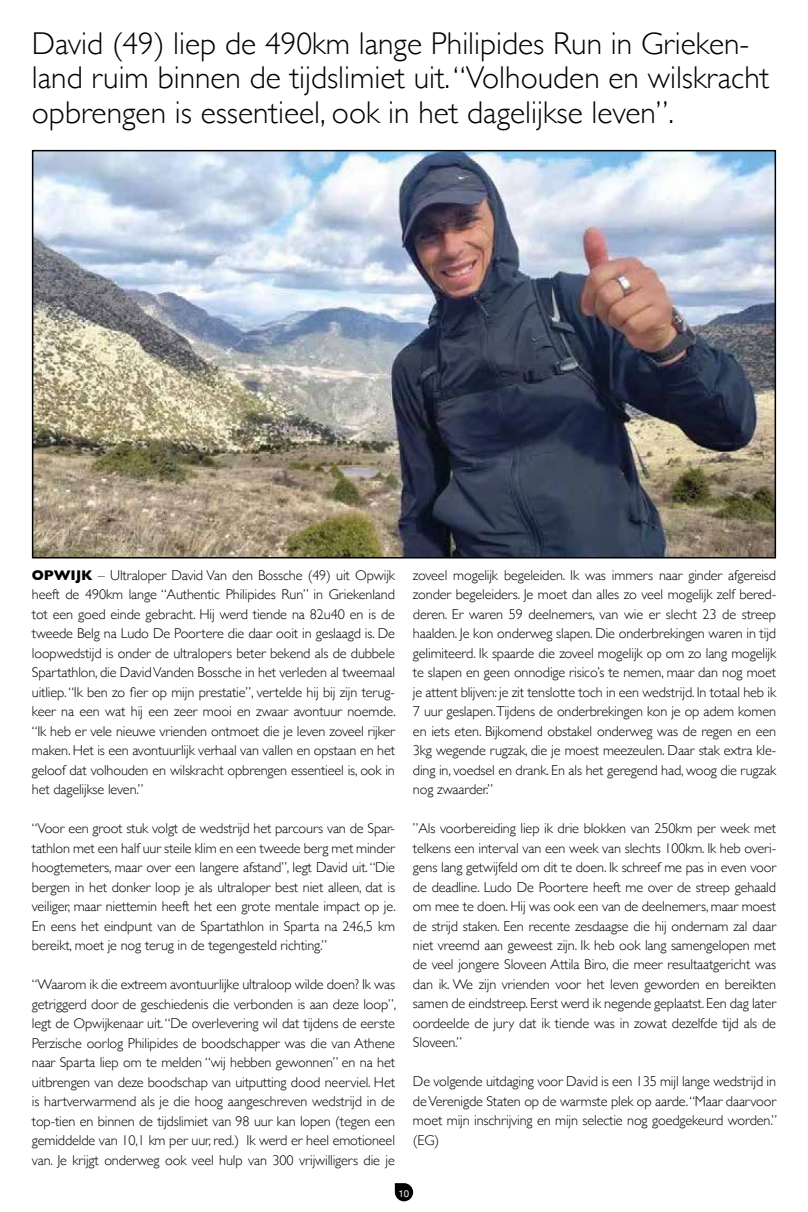
<style>
.page{position:relative;width:808px;height:1212px;background:#fff}
.page>*{position:absolute;margin:0;border:0;box-sizing:border-box;transform-origin:0 0}
.t1{font:300 31.5px/34.5px "Gill Sans";color:#000}
.t2{font:300 14.25px/19.5px "Gill Sans";letter-spacing:-.01em;color:#000;text-align:justify}
.t3{font:9.6px "Helvetica Neue";color:#fff}
.s1{font-weight:700}
</style>
<div class="page">
<svg style="left:395px;top:1183px;width:18px;height:18px"></svg>
<img style="left:35px;top:153px;width:738px;height:402px">
<div style="left:32px;top:150px;width:744px;height:408px;border:2px solid #000"></div>
<h1 class="t1" style="left:32px;top:25px;width:739px">David (49) liep de 490km lange Philipides Run in Grieken&shy;land ruim binnen de tijdslimiet uit. “Volhouden en wilskracht opbrengen is essentieel, ook in het dagelijkse leven”.</h1>
<p class="t2" style="left:32px;top:565px;width:366px"><span class="s1">OPWIJK</span> – Ultraloper David Van den Bossche (49) uit Opwijk heeft de 490km lange “Authentic Philipides Run” in Griekenland tot een goed einde gebracht. Hij werd tiende na 82u40 en is de tweede Belg na Ludo De Poortere die daar ooit in geslaagd is. De loopwedstijd is onder de ultralopers beter bekend als de dubbele Spartathlon, die David Vanden Bossche in het verleden al tweemaal uitliep. “Ik ben zo fier op mijn prestatie”, vertelde hij bij zijn terug&shy;keer na een wat hij een zeer mooi en zwaar avontuur noemde. “Ik heb er vele nieuwe vrienden ontmoet die je leven zoveel rijker maken. Het is een avontuurlijk verhaal van vallen en opstaan en het geloof dat volhouden en wilskracht opbrengen essentieel is, ook in het dagelijkse leven.”</p>
<p class="t2" style="left:32px;top:818px;width:366px">“Voor een groot stuk volgt de wedstrijd het parcours van de Spar&shy;tathlon met een half uur steile klim en een tweede berg met minder hoogtemeters, maar over een langere afstand”, legt David uit. “Die bergen in het donker loop je als ultraloper best niet alleen, dat is veiliger, maar niettemin heeft het een grote mentale impact op je.<br>En eens het eindpunt van de Spartathlon in Sparta na 246,5 km bereikt, moet je nog terug in de tegengesteld richting.”</p>
<p class="t2" style="left:32px;top:974px;width:366px">“Waarom ik die extreem avontuurlijke ultraloop wilde doen? Ik was getriggerd door de geschiedenis die verbonden is aan deze loop”, legt de Opwijkenaar uit. “De overlevering wil dat tijdens de eerste Perzische oorlog Philipides de boodschapper was die van Athene naar Sparta liep om te melden “wij hebben gewonnen” en na het uitbrengen van deze boodschap van uitputting dood neerviel. Het is hartverwarmend als je die hoog aangeschreven wedstrijd in de top-tien en binnen de tijdslimiet van 98 uur kan lopen (tegen een gemiddelde van 10,1 km per uur, red.) Ik werd er heel emotioneel van. Je krijgt onderweg ook veel hulp van 300 vrijwilligers die je</p>
<p class="t2" style="left:413px;top:564px;width:365px">zoveel mogelijk begeleiden. Ik was immers naar ginder afgereisd zonder begeleiders. Je moet dan alles zo veel mogelijk zelf bered&shy;deren. Er waren 59 deelnemers, van wie er slecht 23 de streep haalden. Je kon onderweg slapen. Die onderbrekingen waren in tijd gelimiteerd. Ik spaarde die zoveel mogelijk op om zo lang mogelijk te slapen en geen onnodige risico’s te nemen, maar dan nog moet je attent blijven: je zit tenslotte toch in een wedstrijd. In totaal heb ik 7 uur geslapen.Tijdens de onderbrekingen kon je op adem komen en iets eten. Bijkomend obstakel onderweg was de regen en een 3kg wegende rugzak, die je moest meezeulen. Daar stak extra kle&shy;ding in, voedsel en drank. En als het geregend had, woog die rugzak nog zwaarder.”</p>
<p class="t2" style="left:413px;top:818px;width:365px">”Als voorbereiding liep ik drie blokken van 250km per week met telkens een interval van een week van slechts 100km. Ik heb overi&shy;gens lang getwijfeld om dit te doen. Ik schreef me pas in even voor de deadline. Ludo De Poortere heeft me over de streep gehaald om mee te doen. Hij was ook een van de deelnemers, maar moest de strijd staken. Een recente zesdaagse die hij ondernam zal daar niet vreemd aan geweest zijn. Ik heb ook lang samengelopen met de veel jongere Sloveen Attila Biro, die meer resultaatgericht was dan ik. We zijn vrienden voor het leven geworden en bereikten samen de eindstreep. Eerst werd ik negende geplaatst. Een dag later oordeelde de jury dat ik tiende was in zowat dezelfde tijd als de Sloveen.”</p>
<p class="t2" style="left:413px;top:1071px;width:366px">De volgende uitdaging voor David is een 135 mijl lange wedstrijd in de Verenigde Staten op de warmste plek op aarde. “Maar daarvoor moet mijn inschrijving en mijn selectie nog goedgekeurd worden.” (EG)</p>
<p class="t3" style="left:399px;top:1186px;width:12px">10</p>
</div>
